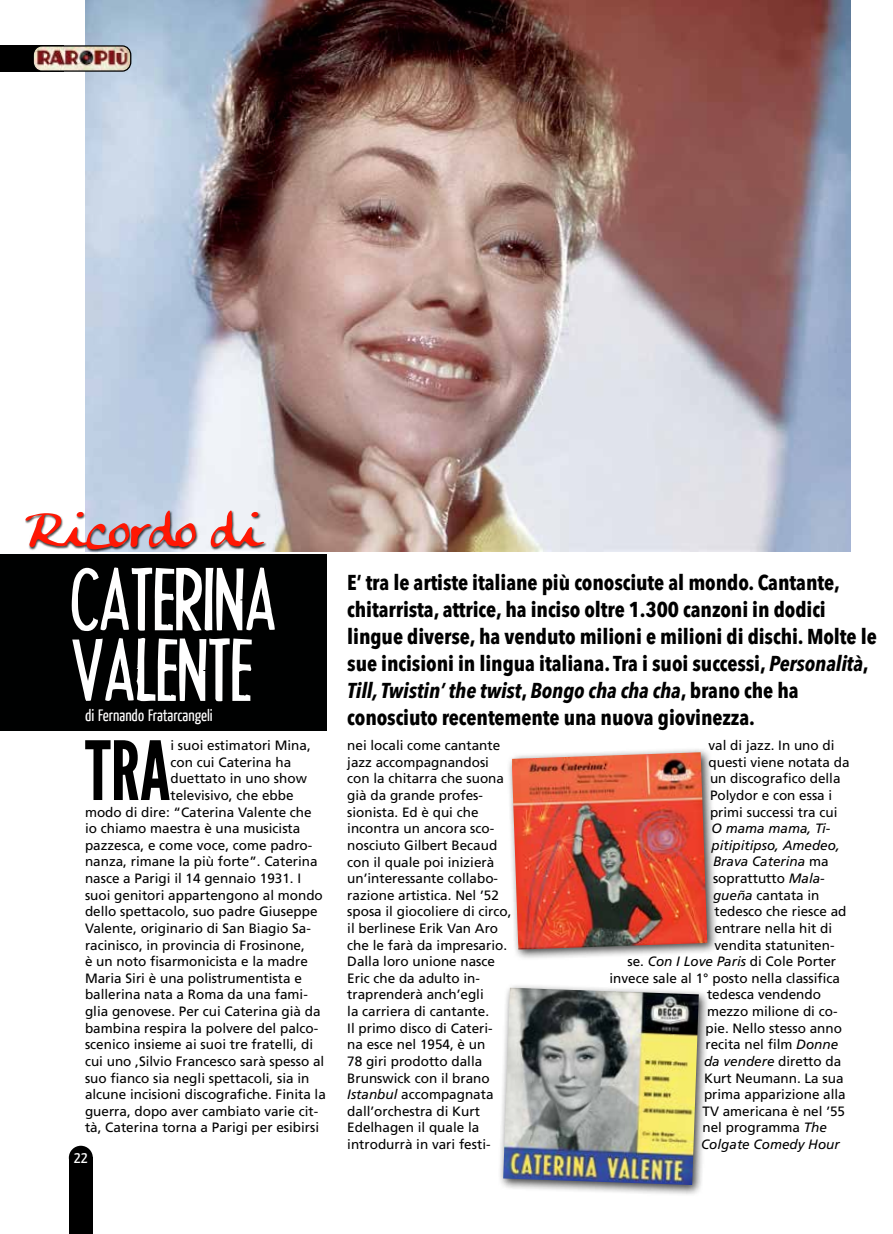
<style>
.page{position:relative;width:893px;height:1234px;background:#fff}
.page>*{position:absolute;margin:0;border:0;box-sizing:border-box;transform-origin:0 0}
.t1{font:81.3px "League Gothic";color:#000}
.t2{font:77.85px/70.7px "Headline Two HPLHS";color:#fff}
.t3{font:52.8px "Anke Calligraphic FG";color:#ff1703}
.t4{font:700 condensed 21.3px/27.2px "Avenir Next LT Pro";letter-spacing:-.005em;color:#000}
.t5{font:16.5px "Yanone Kaffeesatz";color:#fff}
.t6{font:13.5px/16.6px "Frutiger LT Std";color:#000}
.t7{font:italic 13.5px "Frutiger LT Std";color:#000}
.s1{font-style:italic}
.s2{font-style:normal}
</style>
<div class="page">
<img style="left:85px;top:0;width:765px;height:551px">
<div style="left:69px;top:1145px;width:24px;height:24px;background:#000;border-radius:50%"></div>
<div style="left:69px;top:1157px;width:24px;height:76px;background:#000"></div>
<div style="left:0;top:45px;width:64px;height:27px;background:#000"></div>
<img style="left:35px;top:46px;width:96px;height:25px">
<div style="left:33px;top:45px;width:98px;height:27px;border:1px solid #000;border-radius:9px"></div>
<div style="left:0;top:554px;width:326px;height:176px;background:#000101"></div>
<div style="left:507px;top:746px;width:212px;height:214px;background:#000;opacity:.75"></div>
<img style="left:512px;top:752px;width:195px;height:197px">
<div style="left:498px;top:982px;width:212px;height:214px;background:#000;opacity:.75"></div>
<img style="left:503px;top:987px;width:196px;height:197px">
<div style="left:25px;top:510px;width:243px;height:42px;background:#000;opacity:.75"></div>
<h3 class="t3" style="left:26px;top:498px;width:237px">Ricordo di</h3>
<h2 class="t2" style="left:72px;top:564px;width:207px">CATERINA<br>VALENTE</h2>
<p class="t5" style="left:85px;top:704px;width:129px">di Fernando Fratarcangeli</p>
<h1 class="t1" style="left:85px;top:722px;width:87px">TRA</h1>
<p class="t6" style="left:170px;top:738px;width:142px">i suoi estimatori Mina,</p>
<p class="t6" style="left:170px;top:755px;width:122px">con cui Caterina ha</p>
<p class="t6" style="left:170px;top:771px;width:138px">duettato in uno show</p>
<p class="t6" style="left:170px;top:788px;width:125px">televisivo, che ebbe</p>
<p class="t6" style="left:85px;top:804px;width:228px">modo di dire: “Caterina Valente che</p>
<p class="t6" style="left:85px;top:821px;width:217px">io chiamo maestra è una musicista</p>
<p class="t6" style="left:85px;top:838px;width:229px">pazzesca, e come voce, come padro-</p>
<p class="t6" style="left:85px;top:854px;width:234px">nanza, rimane la più forte”. Caterina</p>
<p class="t6" style="left:85px;top:871px;width:218px">nasce a Parigi il 14 gennaio 1931. I</p>
<p class="t6" style="left:85px;top:887px;width:239px">suoi genitori appartengono al mondo</p>
<p class="t6" style="left:85px;top:904px;width:234px">dello spettacolo, suo padre Giuseppe</p>
<p class="t6" style="left:85px;top:921px;width:227px">Valente, originario di San Biagio Sa-</p>
<p class="t6" style="left:85px;top:937px;width:221px">racinisco, in provincia di Frosinone,</p>
<p class="t6" style="left:85px;top:954px;width:224px">è un noto fisarmonicista e la madre</p>
<p class="t6" style="left:85px;top:970px;width:218px">Maria Siri è una polistrumentista e</p>
<p class="t6" style="left:85px;top:987px;width:224px">ballerina nata a Roma da una fami-</p>
<p class="t6" style="left:85px;top:1004px;width:237px">glia genovese. Per cui Caterina già da</p>
<p class="t6" style="left:85px;top:1020px;width:235px">bambina respira la polvere del palco-</p>
<p class="t6" style="left:85px;top:1037px;width:230px">scenico insieme ai suoi tre fratelli, di</p>
<p class="t6" style="left:85px;top:1053px;width:241px">cui uno ,Silvio Francesco sarà spesso al</p>
<p class="t6" style="left:85px;top:1070px;width:226px">suo fianco sia negli spettacoli, sia in</p>
<p class="t6" style="left:85px;top:1087px;width:242px">alcune incisioni discografiche. Finita la</p>
<p class="t6" style="left:85px;top:1103px;width:235px">guerra, dopo aver cambiato varie cit-</p>
<p class="t6" style="left:85px;top:1120px;width:236px">tà, Caterina torna a Parigi per esibirsi</p>
<p class="t5" style="left:74px;top:1146px;width:15px">22</p>
<p class="t4" style="left:347px;top:568px;width:531px">E’ tra le artiste italiane più conosciute al mondo. Cantante, chitarrista, attrice, ha inciso oltre 1.300 canzoni in dodici lingue diverse, ha venduto milioni e milioni di dischi. Molte le sue incisioni in lingua italiana. Tra i suoi successi, <span class="s1">Personalità</span>, <span class="s1">Till, Twistin’ the twist</span>, <span class="s1">Bongo cha cha cha</span>, brano che ha conosciuto recentemente una nuova giovinezza.</p>
<p class="t6" style="left:708px;top:738px;width:143px">val di jazz. In uno di questi viene notata da un discografico della<br>Polydor e con essa i primi successi tra cui</p>
<p class="t7" style="left:711px;top:823px;width:120px">O mama mama, Ti-</p>
<p class="t7" style="left:711px;top:839px;width:130px">pitipitipso, Amedeo,</p>
<p class="t7" style="left:713px;top:856px;width:117px">Brava Caterina <span class="s2">ma</span></p>
<p class="t6" style="left:713px;top:871px;width:113px">soprattutto <span class="s1">Mala-</span></p>
<p class="t6" style="left:713px;top:887px;width:108px"><span class="s1">gueña</span> cantata in</p>
<p class="t6" style="left:714px;top:904px;width:134px">tedesco che riesce ad</p>
<p class="t6" style="left:714px;top:921px;width:119px">entrare nella hit di</p>
<p class="t6" style="left:714px;top:937px;width:122px">vendita statuniten-</p>
<p class="t6" style="left:627px;top:954px;width:210px">se. <span class="s1">Con I Love Paris</span> di Cole Porter</p>
<p class="t6" style="left:609px;top:970px;width:232px">invece sale al 1° posto nella classifica</p>
<p class="t6" style="left:707px;top:987px;width:116px">tedesca vendendo</p>
<p class="t6" style="left:707px;top:1004px;width:132px">mezzo milione di co-</p>
<p class="t6" style="left:705px;top:1020px;width:138px">pie. Nello stesso anno</p>
<p class="t6" style="left:705px;top:1037px;width:134px">recita nel film <span class="s1">Donne</span></p>
<p class="t7" style="left:704px;top:1055px;width:139px">da vendere <span class="s2">diretto da</span></p>
<p class="t6" style="left:704px;top:1070px;width:141px">Kurt Neumann. La sua</p>
<p class="t6" style="left:704px;top:1087px;width:143px">prima apparizione alla</p>
<p class="t6" style="left:702px;top:1103px;width:144px">TV americana è nel ’55</p>
<p class="t6" style="left:702px;top:1120px;width:126px">nel programma <span class="s1">The</span></p>
<p class="t7" style="left:701px;top:1138px;width:140px">Colgate Comedy Hour</p>
<p class="t6" style="left:347px;top:738px;width:166px">nei locali come cantante jazz accompagnandosi con la chitarra che suona già da grande profes&shy;sionista. Ed è qui che incontra un ancora sco&shy;nosciuto Gilbert Becaud con il quale poi inizierà un’interessante collabo&shy;razione artistica. Nel ’52 sposa il giocoliere di circo, il berlinese Erik Van Aro che le farà da impresario.<br>Dalla loro unione nasce<br>Eric che da adulto in&shy;traprenderà anch’egli<br>la carriera di cantante.<br>Il primo disco di Cateri&shy;na esce nel 1954, è un<br>78 giri prodotto dalla<br>Brunswick con il brano<br><span class="s1">Istanbul</span> accompagnata dall’orchestra di Kurt<br>Edelhagen il quale la introdurrà in vari festi-</p>
</div>
